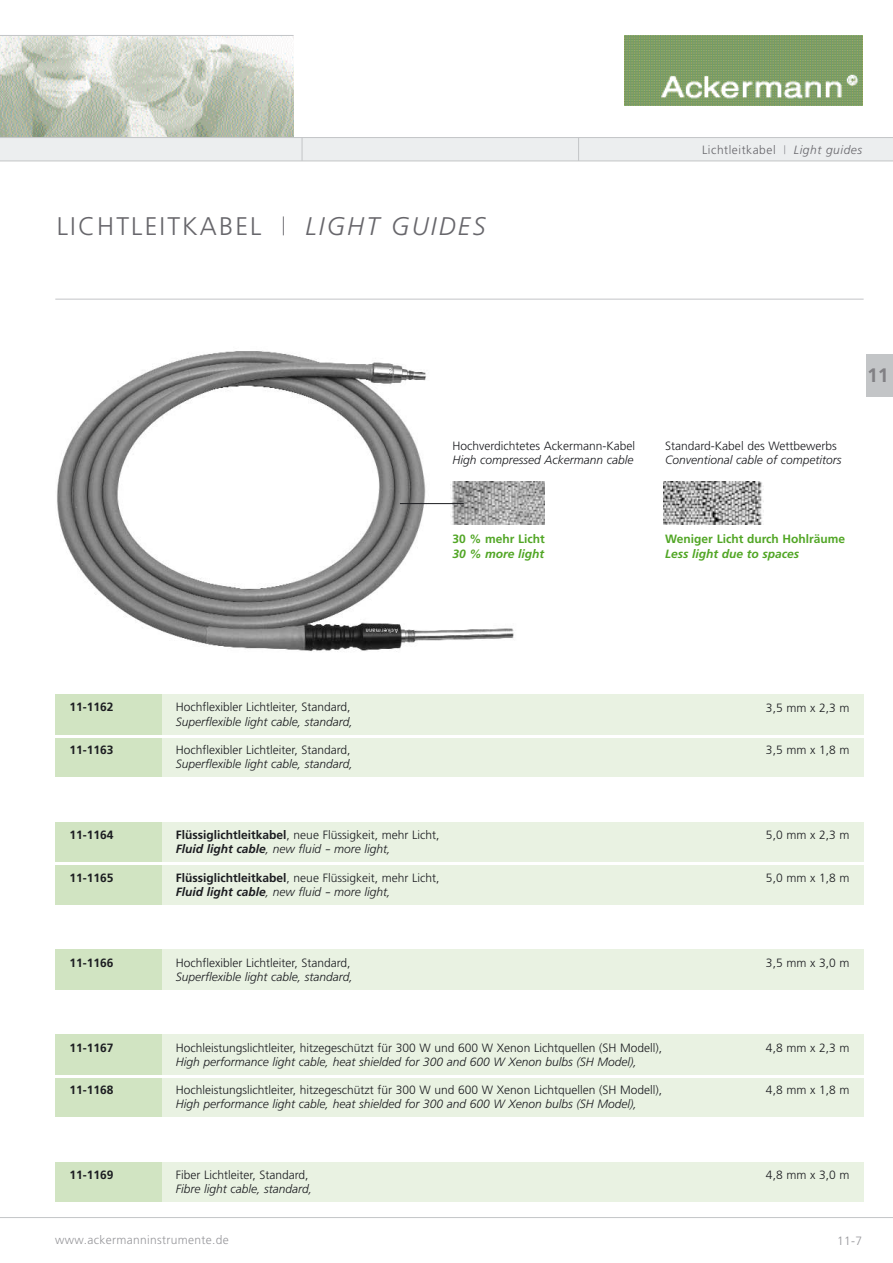
<style>
.page{position:relative;width:893px;height:1263px;background:#fff}
.page>*{position:absolute;margin:0;border:0;box-sizing:border-box;transform-origin:0 0}
.t1{font:300 25.5px "Frutiger";letter-spacing:.085em;color:#67666b}
.t2{font:700 19.5px "Frutiger";color:#818084}
.t3{font:300 12px/14.1px "Frutiger";color:#1b1c20}
.t4{font:italic 300 12px "Frutiger";color:#1b1c20}
.t5{font:700 12px "Frutiger";color:#1b1c20}
.t6{font:700 12px "Frutiger";color:#51a625}
.t7{font:italic 700 12px "Frutiger";color:#51a625}
.t8{font:300 12px "Frutiger";letter-spacing:.03em;color:#97979b}
.t9{font:300 12px "Frutiger";letter-spacing:.045em;color:#67666b}
.s1{font-family:"Helvetica Neue";font-weight:100;font-stretch:condensed}
.s2{font-style:italic}
.s3{font-weight:700}
.s4{font-weight:700;font-style:italic}
</style>
<div class="page">
<img style="left:0;top:36px;width:293px;height:101px">
<div style="left:0;top:138px;width:892px;height:23px;background:#eceeef"></div>
<div style="left:865px;top:354px;width:27px;height:43px;background:#c3c5c7"></div>
<hr style="left:0;top:161px;width:892px;height:1px;background:#c3c5c7">
<svg style="left:302px;top:138px;width:1px;height:23px"></svg>
<svg style="left:578px;top:138px;width:1px;height:23px"></svg>
<hr style="left:55px;top:299px;width:808px;height:1px;background:#c3c5c7">
<hr style="left:0;top:1217px;width:892px;height:1px;background:#c3c5c7">
<hr style="left:0;top:137px;width:892px;height:1px;background:#c3c5c7">
<img style="left:624px;top:36px;width:238px;height:70px">
<hr style="left:0;top:35px;width:293px;height:1px;background:#c3c5c7">
<img style="left:57px;top:351px;width:469px;height:301px">
<div style="left:55px;top:950px;width:808px;height:42px;background:#e9f2e2"></div>
<div style="left:55px;top:950px;width:107px;height:42px;background:#d1e4c2"></div>
<hr style="left:55px;top:990px;width:808px;height:2px;background:#fff">
<div style="left:55px;top:1162px;width:808px;height:43px;background:#e9f2e2"></div>
<div style="left:55px;top:1162px;width:107px;height:43px;background:#d1e4c2"></div>
<hr style="left:55px;top:1203px;width:808px;height:2px;background:#fff">
<div style="left:55px;top:695px;width:808px;height:85px;background:#e9f2e2"></div>
<div style="left:55px;top:695px;width:107px;height:85px;background:#d1e4c2"></div>
<hr style="left:55px;top:735px;width:808px;height:2px;background:#fff">
<hr style="left:55px;top:777px;width:808px;height:3px;background:#fff">
<div style="left:55px;top:822px;width:808px;height:85px;background:#e9f2e2"></div>
<div style="left:55px;top:822px;width:107px;height:85px;background:#d1e4c2"></div>
<hr style="left:55px;top:863px;width:808px;height:2px;background:#fff">
<hr style="left:55px;top:905px;width:808px;height:2px;background:#fff">
<div style="left:55px;top:1035px;width:808px;height:85px;background:#e9f2e2"></div>
<div style="left:55px;top:1035px;width:107px;height:85px;background:#d1e4c2"></div>
<hr style="left:55px;top:1075px;width:808px;height:2px;background:#fff">
<hr style="left:55px;top:1118px;width:808px;height:2px;background:#fff">
<svg style="left:451px;top:482px;width:94px;height:48px"></svg>
<img style="left:451px;top:482px;width:93px;height:42px">
<svg style="left:663px;top:524px;width:99px;height:1px"></svg>
<img style="left:663px;top:482px;width:99px;height:42px">
<hr style="left:400px;top:503px;width:63px;height:1px;background:#1b1c20">
<h1 class="t1" style="left:57px;top:216px;width:430px">LICHTLEITKABEL <span class="s1">|</span> <span class="s2">LIGHT GUIDES</span></h1>
<p class="t9" style="left:702px;top:145px;width:161px">Lichtleitkabel <span class="s1">|</span> <span class="s2">Light guides</span></p>
<p class="t3" style="left:452px;top:440px;width:184px">Hochverdichtetes Ackermann-Kabel</p>
<p class="t4" style="left:452px;top:455px;width:182px">High compressed Ackermann cable</p>
<p class="t6" style="left:452px;top:534px;width:94px">30 % mehr Licht</p>
<p class="t7" style="left:452px;top:549px;width:93px">30 % more light</p>
<p class="t3" style="left:665px;top:440px;width:173px">Standard-Kabel des Wettbewerbs</p>
<p class="t4" style="left:665px;top:455px;width:178px">Conventional cable of competitors</p>
<h2 class="t2" style="left:867px;top:368px;width:23px">11</h2>
<p class="t6" style="left:665px;top:534px;width:181px">Weniger Licht durch Hohlräume</p>
<p class="t7" style="left:665px;top:549px;width:135px">Less light due to spaces</p>
<p class="t5" style="left:70px;top:702px;width:46px">11-1162</p>
<p class="t5" style="left:70px;top:745px;width:46px">11-1163</p>
<p class="t5" style="left:70px;top:830px;width:46px">11-1164</p>
<p class="t5" style="left:70px;top:873px;width:46px">11-1165</p>
<p class="t3" style="left:176px;top:701px;width:176px">Hochflexibler Lichtleiter, Standard,</p>
<p class="t4" style="left:176px;top:717px;width:178px">Superflexible light cable, standard,</p>
<p class="t3" style="left:176px;top:744px;width:176px">Hochflexibler Lichtleiter, Standard,</p>
<p class="t4" style="left:176px;top:759px;width:178px">Superflexible light cable, standard,</p>
<p class="t3" style="left:176px;top:829px;width:265px"><span class="s3">Flüssiglichtleitkabel</span>, neue Flüssigkeit, mehr Licht,<br><span class="s4">Fluid light cable</span><span class="s2">, new fluid - more light,</span></p>
<p class="t3" style="left:176px;top:871px;width:265px"><span class="s3">Flüssiglichtleitkabel</span>, neue Flüssigkeit, mehr Licht,<br><span class="s4">Fluid light cable</span><span class="s2">, new fluid - more light,</span></p>
<p class="t3" style="left:766px;top:701px;width:85px">3,5 mm x 2,3 m</p>
<p class="t3" style="left:766px;top:744px;width:85px">3,5 mm x 1,8 m</p>
<p class="t3" style="left:766px;top:829px;width:85px">5,0 mm x 2,3 m</p>
<p class="t3" style="left:766px;top:871px;width:85px">5,0 mm x 1,8 m</p>
<p class="t3" style="left:176px;top:956px;width:176px">Hochflexibler Lichtleiter, Standard,</p>
<p class="t4" style="left:176px;top:972px;width:178px">Superflexible light cable, standard,</p>
<p class="t5" style="left:70px;top:958px;width:46px">11-1166</p>
<p class="t3" style="left:766px;top:956px;width:85px">3,5 mm x 3,0 m</p>
<p class="t5" style="left:70px;top:1043px;width:46px">11-1167</p>
<p class="t5" style="left:70px;top:1085px;width:46px">11-1168</p>
<p class="t3" style="left:176px;top:1041px;width:487px">Hochleistungslichtleiter, hitzegeschützt für 300 W und 600 W Xenon Lichtquellen (SH Modell),</p>
<p class="t4" style="left:176px;top:1057px;width:462px">High performance light cable, heat shielded for 300 and 600 W Xenon bulbs (SH Model),</p>
<p class="t3" style="left:176px;top:1084px;width:487px">Hochleistungslichtleiter, hitzegeschützt für 300 W und 600 W Xenon Lichtquellen (SH Modell),</p>
<p class="t4" style="left:176px;top:1099px;width:462px">High performance light cable, heat shielded for 300 and 600 W Xenon bulbs (SH Model),</p>
<p class="t3" style="left:766px;top:1042px;width:85px">4,8 mm x 2,3 m</p>
<p class="t3" style="left:766px;top:1084px;width:85px">4,8 mm x 1,8 m</p>
<p class="t3" style="left:176px;top:1169px;width:134px">Fiber Lichtleiter, Standard,</p>
<p class="t4" style="left:176px;top:1184px;width:138px">Fibre light cable, standard,</p>
<p class="t5" style="left:70px;top:1170px;width:46px">11-1169</p>
<p class="t3" style="left:766px;top:1169px;width:85px">4,8 mm x 3,0 m</p>
<p class="t8" style="left:55px;top:1235px;width:175px">www.ackermanninstrumente.de</p>
<p class="t8" style="left:837px;top:1236px;width:27px">11-7</p>
</div>
